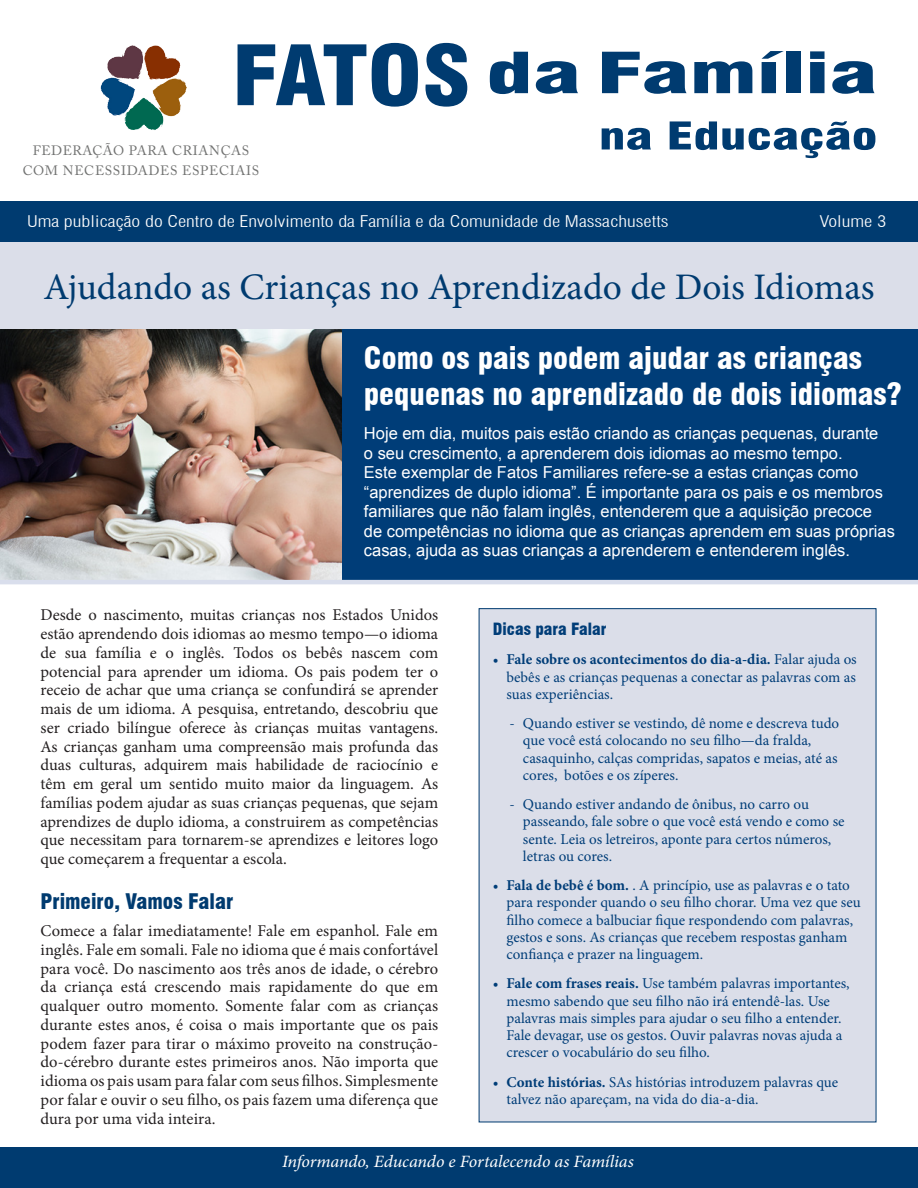
<style>
.page{position:relative;width:918px;height:1188px;background:#fff}
.page>*{position:absolute;margin:0;border:0;box-sizing:border-box;transform-origin:0 0}
.Box{font:900 condensed 55.2px "Swiss 721 BT";color:#003b70;scale:1.67 1}
.Head_2{font:37.5px "Minion Pro";letter-spacing:-.005em;color:#003b70}
.Box-2{font:900 condensed 37.2px "Swiss 721 BT";color:#003b70;scale:1.39 1}
.Head_1{font:900 condensed 30px/36px "Swiss 721 BT";color:#fff}
.Head_4{font:900 condensed 21px "Swiss 721 BT";color:#003b70}
.t1{font:italic 17.25px "Minion Pro";letter-spacing:-.005em;color:#fff;scale:1.04 1}
.Body_2{font:16.5px/18.8px "Minion Pro";color:#231f20;text-align:justify}
.Head_3{font:16.5px/19.5px "Arial";color:#fff}
.Box-3{font:900 condensed 16.5px "Swiss 721 BT";color:#003d78}
.Box-4{font:300 condensed 15.75px "Swiss 721 BT";color:#fff;scale:1.25 1}
.Box-5{font:15px/17.2px "Minion Pro";color:#003d78}
.t2{font:13.5px/20.2px "Adobe Caslon Pro";letter-spacing:.05em;color:#717271;text-align:center}
.s1{font-size:80.85px}
.s2{font-weight:700}
</style>
<div class="page">
<img style="left:0;top:329px;width:342px;height:251px">
<div style="left:342px;top:329px;width:576px;height:253px;background:#003d78"></div>
<div style="left:0;top:234px;width:918px;height:95px;background:#dbdee9"></div>
<div style="left:0;top:201px;width:918px;height:41px;background:#003b70"></div>
<hr style="left:0;top:580px;width:918px;height:4px;background:#d9deec">
<div style="left:0;top:1147px;width:918px;height:41px;background:#003b70"></div>
<div style="left:479px;top:609px;width:397px;height:513px;background:#dbdee9"></div>
<img style="left:100px;top:45px;width:87px;height:85px">
<p class="Box" style="left:232px;top:40px;width:388px"><span class="s1">FATOS</span> da Família</p>
<p class="Box-2" style="left:599px;top:114px;width:202px">na Educação</p>
<p class="t2" style="left:23px;top:140px;width:238px">FEDERAÇÃO PARA CRIANÇAS<br>COM NECESSIDADES ESPECIAIS</p>
<p class="Box-4" style="left:27px;top:212px;width:515px">Uma publicação do Centro de Envolvimento da Família e da Comunidade de Massachusetts</p>
<p class="Box-4" style="left:820px;top:212px;width:55px">Volume 3</p>
<p class="Head_2" style="left:43px;top:262px;width:833px">Ajudando as Crianças no Aprendizado de Dois Idiomas</p>
<p class="Head_1" style="left:364px;top:340px;width:539px">Como os pais podem ajudar as crianças pequenas no aprendizado de dois idiomas?</p>
<p class="Head_3" style="left:364px;top:424px;width:532px">Hoje em dia, muitos pais estão criando as crianças pequenas, durante<br>o seu crescimento, a aprenderem dois idiomas ao mesmo tempo.<br>Este exemplar de Fatos Familiares refere-se a estas crianças como “aprendizes de duplo idioma”. É importante para os pais e os membros familiares que não falam inglês, entenderem que a aquisição precoce<br>de competências no idioma que as crianças aprendem em suas próprias casas, ajuda as suas crianças a aprenderem e entenderem inglês.</p>
<p class="Body_2" style="left:40px;top:606px;width:399px">Desde o nascimento, muitas crianças nos Estados Unidos estão aprendendo dois idiomas ao mesmo tempo—o idioma de sua família e o inglês. Todos os bebês nascem com potencial para aprender um idioma. Os pais podem ter o receio de achar que uma criança se confundirá se aprender mais de um idioma. A pesquisa, entretando, descobriu que ser criado bilíngue oferece às crianças muitas vantagens.<br>As crianças ganham uma compreensão mais profunda das duas culturas, adquirem mais habilidade de raciocínio e têm em geral um sentido muito maior da linguagem. As famílias podem ajudar as suas crianças pequenas, que sejam aprendizes de duplo idioma, a construirem as competências que necessitam para tornarem-se aprendizes e leitores logo que começarem a frequentar a escola.</p>
<p class="Head_4" style="left:40px;top:889px;width:194px">Primeiro, Vamos Falar</p>
<p class="Body_2" style="left:40px;top:921px;width:399px">Comece a falar imediatamente! Fale em espanhol. Fale em inglês. Fale em somali. Fale no idioma que é mais confortável para você. Do nascimento aos três anos de idade, o cérebro da criança está crescendo mais rapidamente do que em qualquer outro momento. Somente falar com as crianças durante estes anos, é coisa o mais importante que os pais podem fazer para tirar o máximo proveito na construção&shy;do-cérebro durante estes primeiros anos. Não importa que idioma os pais usam para falar com seus filhos. Simplesmente por falar e ouvir o seu filho, os pais fazem uma diferença que dura por uma vida inteira.</p>
<p class="Box-3" style="left:493px;top:619px;width:115px">Dicas para Falar</p>
<p class="Box-5" style="left:506px;top:651px;width:352px;text-align:justify;text-indent:-14px">• <span class="s2">Fale sobre os acontecimentos do dia-a-dia.</span> Falar ajuda os bebês e as crianças pequenas a conectar as palavras com as suas experiências.</p>
<p class="Box-5" style="left:523px;top:715px;width:318px;text-indent:-14px">- Quando estiver se vestindo, dê nome e descreva tudo que você está colocando no seu filho—da fralda, casaquinho, calças compridas, sapatos e meias, até as cores, botões e os zíperes.</p>
<p class="Box-5" style="left:523px;top:796px;width:323px;text-indent:-14px">- Quando estiver andando de ônibus, no carro ou passeando, fale sobre o que você está vendo e como se sente. Leia os letreiros, aponte para certos números, letras ou cores.</p>
<p class="Box-5" style="left:506px;top:877px;width:356px;text-indent:-14px">• <span class="s2">Fala de bebê é bom.</span> . A princípio, use as palavras e o tato para responder quando o seu filho chorar. Uma vez que seu filho comece a balbuciar fique respondendo com palavras, gestos e sons. As crianças que recebem respostas ganham confiança e prazer na linguagem.</p>
<p class="Box-5" style="left:506px;top:975px;width:345px;text-indent:-14px">• <span class="s2">Fale com frases reais.</span> Use também palavras importantes, mesmo sabendo que seu filho não irá entendê-las. Use palavras mais simples para ajudar o seu filho a entender.<br>Fale devagar, use os gestos. Ouvir palavras novas ajuda a crescer o vocabulário do seu filho.</p>
<p class="Box-5" style="left:506px;top:1073px;width:333px;text-indent:-14px">• <span class="s2">Conte histórias.</span> SAs histórias introduzem palavras que talvez não apareçam, na vida do dia-a-dia.</p>
<p class="t1" style="left:282px;top:1150px;width:340px">Informando, Educando e Fortalecendo as Famílias</p>
</div>
